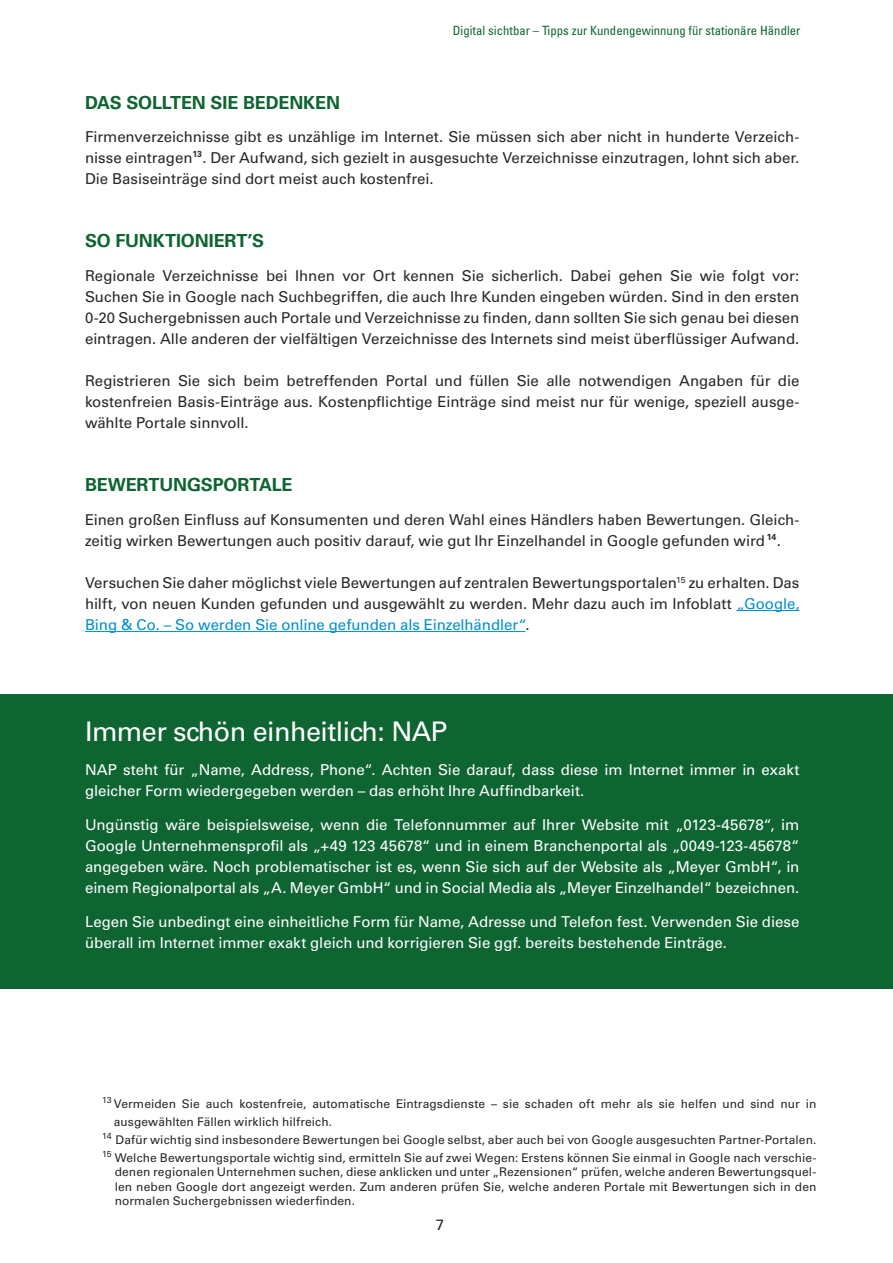
<style>
.page{position:relative;width:893px;height:1263px;background:#fff}
.page>*{position:absolute;margin:0;border:0;box-sizing:border-box;transform-origin:0 0}
.t1{font:27px "Univers LT Std";letter-spacing:-.02em;color:#fff}
.t2{font:700 18px "Univers LT Std";letter-spacing:-.01em;color:#0e6532}
.t3{font:15px/21px "Univers LT Std";color:#282827;text-align:justify}
.t4{font:15px/21px "Univers LT Std";color:#fff}
.t5{font:condensed 12.75px "Univers LT Std";color:#0e6532}
.t6{font:12px/14.4px "Univers LT Std";letter-spacing:.005em;color:#282827;text-align:justify}
.s1{color:#008fcf}
</style>
<div class="page">
<div style="left:0;top:694px;width:893px;height:294px;background:#0e6532"></div>
<hr style="left:736px;top:610px;width:63px;height:1px;background:#008fcf">
<hr style="left:85px;top:631px;width:440px;height:1px;background:#008fcf">
<p class="t5" style="left:453px;top:23px;width:349px">Digital sichtbar – Tipps zur Kundengewinnung für stationäre Händler</p>
<p class="t2" style="left:85px;top:92px;width:257px">DAS SOLLTEN SIE BEDENKEN</p>
<p class="t3" style="left:85px;top:127px;width:716px">Firmenverzeichnisse gibt es unzählige im Internet. Sie müssen sich aber nicht in hunderte Verzeich&shy;nisse eintragen<sup>13</sup>. Der Aufwand, sich gezielt in ausgesuchte Verzeichnisse einzutragen, lohnt sich aber.<br>Die Basiseinträge sind dort meist auch kostenfrei.</p>
<p class="t2" style="left:85px;top:231px;width:181px">SO FUNKTIONIERT’S</p>
<p class="t3" style="left:85px;top:265px;width:716px">Regionale Verzeichnisse bei Ihnen vor Ort kennen Sie sicherlich. Dabei gehen Sie wie folgt vor:<br>Suchen Sie in Google nach Suchbegriffen, die auch Ihre Kunden eingeben würden. Sind in den ersten 0-20 Suchergebnissen auch Portale und Verzeichnisse zu finden, dann sollten Sie sich genau bei diesen eintragen. Alle anderen der vielfältigen Verzeichnisse des Internets sind meist überflüssiger Aufwand.</p>
<p class="t3" style="left:85px;top:370px;width:716px">Registrieren Sie sich beim betreffenden Portal und füllen Sie alle notwendigen Angaben für die kostenfreien Basis-Einträge aus. Kostenpflichtige Einträge sind meist nur für wenige, speziell ausge&shy;wählte Portale sinnvoll.</p>
<p class="t2" style="left:85px;top:474px;width:209px">BEWERTUNGSPORTALE</p>
<p class="t3" style="left:85px;top:509px;width:716px">Einen großen Einfluss auf Konsumenten und deren Wahl eines Händlers haben Bewertungen. Gleich&shy;zeitig wirken Bewertungen auch positiv darauf, wie gut Ihr Einzelhandel in Google gefunden wird <sup>14</sup>.</p>
<p class="t3" style="left:85px;top:572px;width:716px">Versuchen Sie daher möglichst viele Bewertungen auf zentralen Bewertungsportalen<sup>15</sup> zu erhalten. Das hilft, von neuen Kunden gefunden und ausgewählt zu werden. Mehr dazu auch im Infoblatt <span class="s1">„Google, Bing &amp; Co. – So werden Sie online gefunden als Einzelhändler“</span>.</p>
<h1 class="t1" style="left:85px;top:716px;width:364px">Immer schön einheitlich: NAP</h1>
<p class="t4" style="left:85px;top:759px;width:716px">NAP steht für „Name, Address, Phone“. Achten Sie darauf, dass diese im Internet immer in exakt gleicher Form wiedergegeben werden – das erhöht Ihre Auffindbarkeit.</p>
<p class="t4" style="left:85px;top:814px;width:716px;text-align:justify">Ungünstig wäre beispielsweise, wenn die Telefonnummer auf Ihrer Website mit „0123-45678“, im Google Unternehmensprofil als „+49 123 45678“ und in einem Branchenportal als „0049-123-45678“ angegeben wäre. Noch problematischer ist es, wenn Sie sich auf der Website als „Meyer GmbH“, in einem Regionalportal als „A. Meyer GmbH“ und in Social Media als „Meyer Einzelhandel“ bezeichnen.</p>
<p class="t4" style="left:85px;top:911px;width:716px">Legen Sie unbedingt eine einheitliche Form für Name, Adresse und Telefon fest. Verwenden Sie diese überall im Internet immer exakt gleich und korrigieren Sie ggf. bereits bestehende Einträge.</p>
<p class="t6" style="left:102px;top:1096px;width:716px"><sup>13</sup> Vermeiden Sie auch kostenfreie, automatische Eintragsdienste – sie schaden oft mehr als sie helfen und sind nur in</p>
<p class="t6" style="left:114px;top:1114px;width:220px">ausgewählten Fällen wirklich hilfreich.</p>
<p class="t6" style="left:102px;top:1132px;width:716px"><sup>14</sup> Dafür wichtig sind insbesondere Bewertungen bei Google selbst, aber auch bei von Google ausgesuchten Partner-Portalen.</p>
<p class="t6" style="left:102px;top:1150px;width:716px"><sup>15</sup> Welche Bewertungsportale wichtig sind, ermitteln Sie auf zwei Wegen: Erstens können Sie einmal in Google nach verschie-</p>
<p class="t6" style="left:115px;top:1165px;width:703px">denen regionalen Unternehmen suchen, diese anklicken und unter „Rezensionen“ prüfen, welche anderen Bewertungsquel&shy;len neben Google dort angezeigt werden. Zum anderen prüfen Sie, welche anderen Portale mit Bewertungen sich in den normalen Suchergebnissen wiederfinden.</p>
<p class="t3" style="left:436px;top:1214px;width:10px">7</p>
</div>
